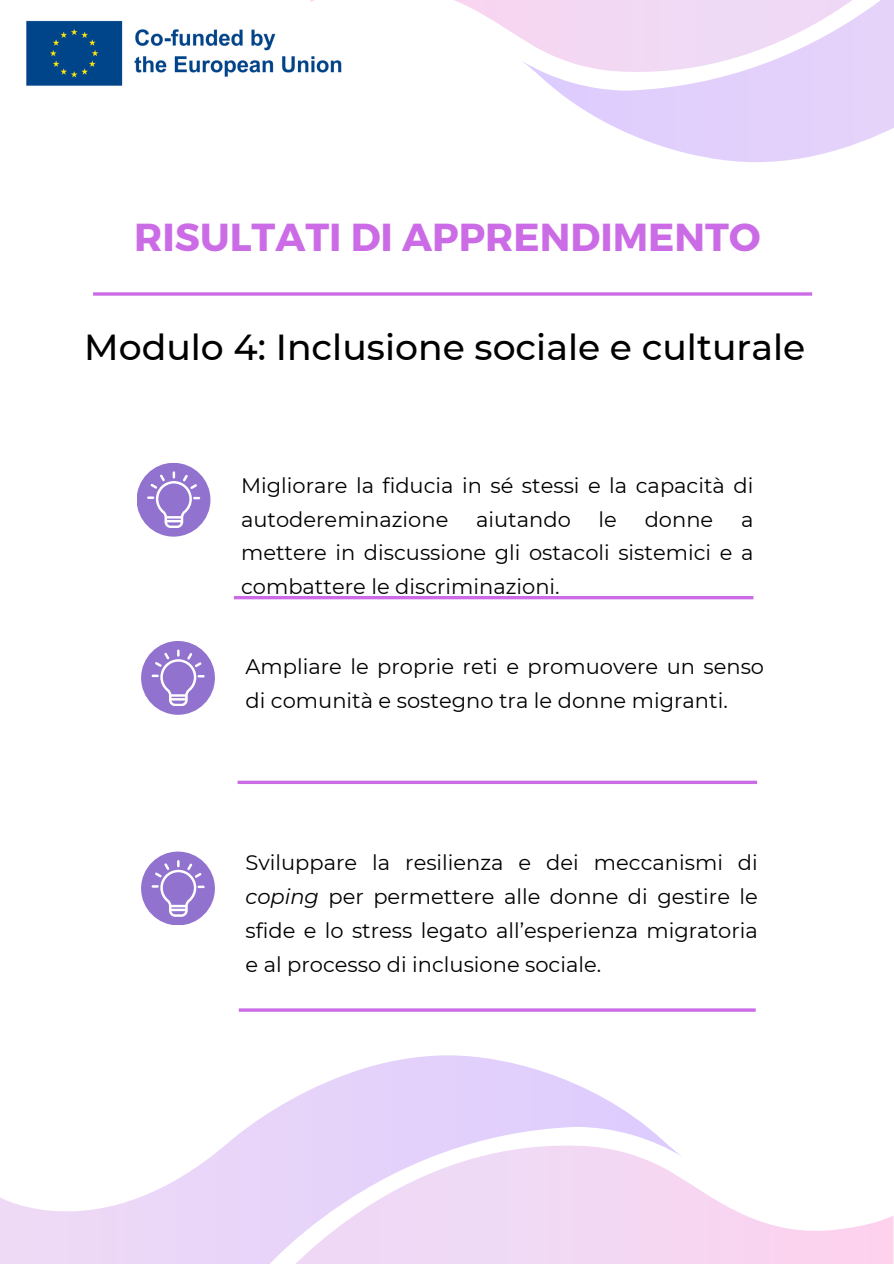
<style>
.page{position:relative;width:894px;height:1264px;background:#fff}
.page>*{position:absolute;margin:0;border:0;box-sizing:border-box;transform-origin:0 0}
.t1{font:700 39px "Montserrat";color:#cb6ce6}
.t2{font:500 36.15px "Montserrat";color:#000}
.t3{font:21px/33.8px "Montserrat";color:#000}
.s1{font-style:italic}
</style>
<div class="page">
<svg style="left:682px;top:1179px;width:211px;height:84px;fill:#fed6f1"></svg>
<svg style="left:0;top:1055px;width:682px;height:208px"></svg>
<img style="left:26px;top:20px;width:283px;height:66px">
<div style="left:137px;top:463px;width:73px;height:73px;background:#9172cf;border-radius:50%"></div>
<svg style="left:147px;top:471px;width:53px;height:56px"></svg>
<hr style="left:234px;top:596px;width:519px;height:3px;background:#cb6ce6">
<svg style="left:310px;top:0;width:210px;height:73px"></svg>
<svg style="left:520px;top:0;width:373px;height:162px"></svg>
<svg style="left:93px;top:292px;width:718px;height:4px;background:#d282e9"></svg>
<div style="left:141px;top:641px;width:74px;height:73px;background:#9172cf;border-radius:50%"></div>
<svg style="left:151px;top:649px;width:53px;height:56px"></svg>
<svg style="left:237px;top:780px;width:519px;height:4px;background:#d384ea"></svg>
<div style="left:141px;top:851px;width:74px;height:74px;background:#9172cf;border-radius:50%"></div>
<svg style="left:151px;top:860px;width:53px;height:56px"></svg>
<hr style="left:239px;top:1008px;width:516px;height:3px;background:#cb6ce6">
<p class="t1" style="left:134px;top:212px;width:627px">RISULTATI DI APPRENDIMENTO</p>
<h1 class="t2" style="left:84px;top:324px;width:722px">Modulo 4: Inclusione sociale e culturale</h1>
<p class="t3" style="left:241px;top:468px;width:513px">Migliorare la fiducia in sé stessi e la capacità di autodereminazione</p>
<p class="t3" style="left:476px;top:502px;width:96px">aiutando</p>
<p class="t3" style="left:598px;top:502px;width:20px">le</p>
<p class="t3" style="left:644px;top:502px;width:70px">donne</p>
<p class="t3" style="left:241px;top:502px;width:513px;text-align:justify;text-indent:500px">a mettere in discussione gli ostacoli sistemici e a combattere le discriminazioni.</p>
<h2 class="t3" style="left:245px;top:649px;width:520px">Ampliare le proprie reti e promuovere un senso di comunità e sostegno tra le donne migranti.</h2>
<p class="t3" style="left:245px;top:846px;width:513px;text-align:justify">Sviluppare la resilienza e dei meccanismi di <span class="s1">coping</span> per permettere alle donne di gestire le sfide e lo stress legato all’esperienza migratoria e al processo di inclusione sociale.</p>
</div>
